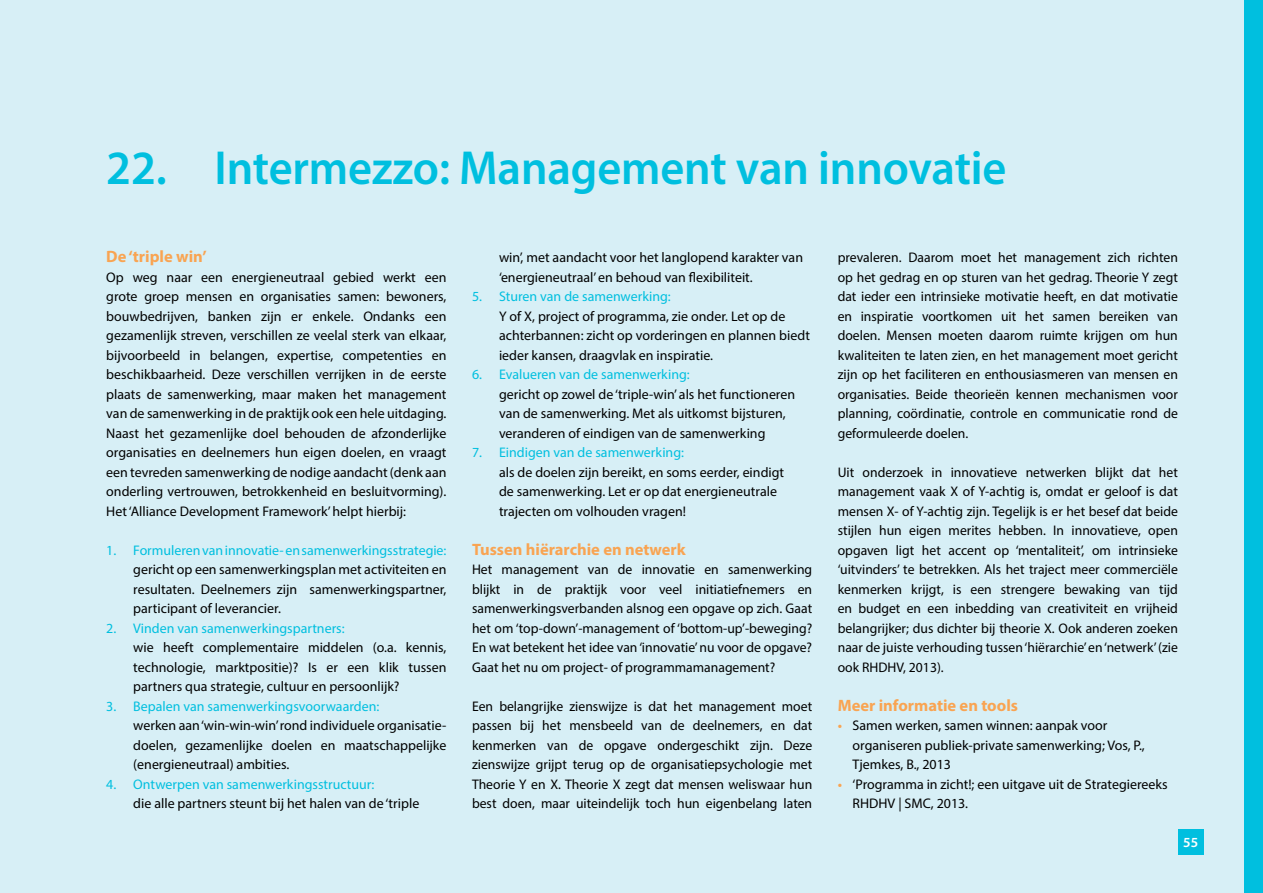
<style>
.page{position:relative;width:1263px;height:893px;background:#d7eff6}
.page>*{position:absolute;margin:0;border:0;box-sizing:border-box;transform-origin:0 0}
.t1{font:600 48px "Myriad Pro";letter-spacing:-.005em;color:#00bfdf}
.t2{font:700 16.5px "Myriad Pro";color:#f9a452}
.t3{font:13.95px/19.5px "Myriad Pro";color:#000;text-align:justify}
.t4{font:13.95px "Myriad Pro";color:#00bfdf}
.t5{font:600 13.95px "Myriad Pro";color:#fff}
.s1{font-weight:600;color:#f9a452}
</style>
<div class="page">
<div style="left:1178px;top:829px;width:25px;height:26px;background:#00bfdf"></div>
<div style="left:1244px;top:0;width:19px;height:893px;background:#00bfdf"></div>
<h1 class="t1" style="left:106px;top:138px;width:902px">22. Intermezzo: Management van innovatie</h1>
<p class="t2" style="left:106px;top:246px;width:102px">De ‘triple win’</p>
<p class="t3" style="left:106px;top:267px;width:342px">Op weg naar een energieneutraal gebied werkt een grote groep mensen en organisaties samen: bewoners, bouwbedrijven, banken zijn er enkele. Ondanks een gezamenlijk streven, verschillen ze veelal sterk van elkaar, bijvoorbeeld in belangen, expertise, competenties en beschikbaarheid. Deze verschillen verrijken in de eerste plaats de samenwerking, maar maken het management van de samenwerking in de praktijk ook een hele uitdaging.<br>Naast het gezamenlijke doel behouden de afzonderlijke organisaties en deelnemers hun eigen doelen, en vraagt een tevreden samenwerking de nodige aandacht (denk aan onderling vertrouwen, betrokkenheid en besluitvorming).<br>Het ‘Alliance Development Framework’ helpt hierbij:</p>
<p class="t4" style="left:106px;top:542px;width:342px">1. Formuleren van innovatie- en samenwerkingsstrategie:</p>
<p class="t3" style="left:133px;top:560px;width:315px">gericht op een samenwerkingsplan met activiteiten en resultaten. Deelnemers zijn samenwerkingspartner, participant of leverancier.</p>
<p class="t4" style="left:106px;top:620px;width:240px">2. Vinden van samenwerkingspartners:</p>
<p class="t3" style="left:133px;top:638px;width:315px">wie heeft complementaire middelen (o.a. kennis, technologie, marktpositie)? Is er een klik tussen partners qua strategie, cultuur en persoonlijk?</p>
<p class="t4" style="left:106px;top:698px;width:274px">3. Bepalen van samenwerkingsvoorwaarden:</p>
<p class="t3" style="left:133px;top:716px;width:315px">werken aan ‘win-win-win’ rond individuele organisatie&shy;doelen, gezamenlijke doelen en maatschappelijke (energieneutraal) ambities.</p>
<p class="t4" style="left:106px;top:776px;width:270px">4. Ontwerpen van samenwerkingsstructuur:</p>
<p class="t3" style="left:133px;top:794px;width:287px">die alle partners steunt bij het halen van de ‘triple</p>
<p class="t3" style="left:499px;top:248px;width:306px">win’, met aandacht voor het langlopend karakter van ‘energieneutraal’ en behoud van flexibiliteit.</p>
<p class="t4" style="left:472px;top:288px;width:200px">5. Sturen van de samenwerking:</p>
<p class="t3" style="left:499px;top:306px;width:312px;text-align:left">Y of X, project of programma, zie onder. Let op de achterbannen: zicht op vorderingen en plannen biedt ieder kansen, draagvlak en inspiratie.</p>
<p class="t4" style="left:472px;top:366px;width:219px">6. Evalueren van de samenwerking:</p>
<p class="t3" style="left:499px;top:384px;width:298px;text-align:left">gericht op zowel de ‘triple-win’ als het functioneren van de samenwerking. Met als uitkomst bijsturen, veranderen of eindigen van de samenwerking</p>
<p class="t4" style="left:472px;top:444px;width:214px">7. Eindigen van de samenwerking:</p>
<p class="t3" style="left:499px;top:462px;width:287px;text-align:left">als de doelen zijn bereikt, en soms eerder, eindigt de samenwerking. Let er op dat energieneutrale trajecten om volhouden vragen!</p>
<p class="t2" style="left:472px;top:538px;width:215px">Tussen hiërarchie en netwerk</p>
<p class="t3" style="left:472px;top:560px;width:342px">Het management van de innovatie en samenwerking blijkt in de praktijk voor veel initiatiefnemers en samenwerkingsverbanden alsnog een opgave op zich. Gaat het om ‘top-down’-management of ‘bottom-up’-beweging?<br>En wat betekent het idee van ‘innovatie’ nu voor de opgave?<br>Gaat het nu om project- of programmamanagement?</p>
<p class="t3" style="left:472px;top:696px;width:342px">Een belangrijke zienswijze is dat het management moet passen bij het mensbeeld van de deelnemers, en dat kenmerken van de opgave ondergeschikt zijn. Deze zienswijze grijpt terug op de organisatiepsychologie met Theorie Y en X. Theorie X zegt dat mensen weliswaar hun best doen, maar uiteindelijk toch hun eigenbelang laten</p>
<p class="t3" style="left:838px;top:248px;width:342px">prevaleren. Daarom moet het management zich richten op het gedrag en op sturen van het gedrag. Theorie Y zegt dat ieder een intrinsieke motivatie heeft, en dat motivatie en inspiratie voortkomen uit het samen bereiken van doelen. Mensen moeten daarom ruimte krijgen om hun kwaliteiten te laten zien, en het management moet gericht zijn op het faciliteren en enthousiasmeren van mensen en organisaties. Beide theorieën kennen mechanismen voor planning, coördinatie, controle en communicatie rond de geformuleerde doelen.</p>
<p class="t3" style="left:838px;top:462px;width:342px">Uit onderzoek in innovatieve netwerken blijkt dat het management vaak X of Y-achtig is, omdat er geloof is dat mensen X- of Y-achtig zijn. Tegelijk is er het besef dat beide stijlen hun eigen merites hebben. In innovatieve, open opgaven ligt het accent op ‘mentaliteit’, om intrinsieke ‘uitvinders’ te betrekken. Als het traject meer commerciële kenmerken krijgt, is een strengere bewaking van tijd en budget en een inbedding van creativiteit en vrijheid belangrijker; dus dichter bij theorie X. Ook anderen zoeken naar de juiste verhouding tussen ‘hiërarchie’ en ‘netwerk’ (zie ook RHDHV, 2013).</p>
<p class="t2" style="left:838px;top:694px;width:182px">Meer informatie en tools</p>
<p class="t3" style="left:853px;top:716px;width:294px;text-align:left;text-indent:-15px"><span class="s1">•</span> Samen werken, samen winnen: aanpak voor organiseren publiek-private samenwerking; Vos, P.,<br>Tjemkes, B., 2013</p>
<p class="t3" style="left:853px;top:774px;width:316px;text-indent:-15px"><span class="s1">•</span> ‘Programma in zicht!; een uitgave uit de Strategiereeks<br>RHDHV | SMC, 2013.</p>
<p class="t5" style="left:1183px;top:834px;width:16px">55</p>
</div>
